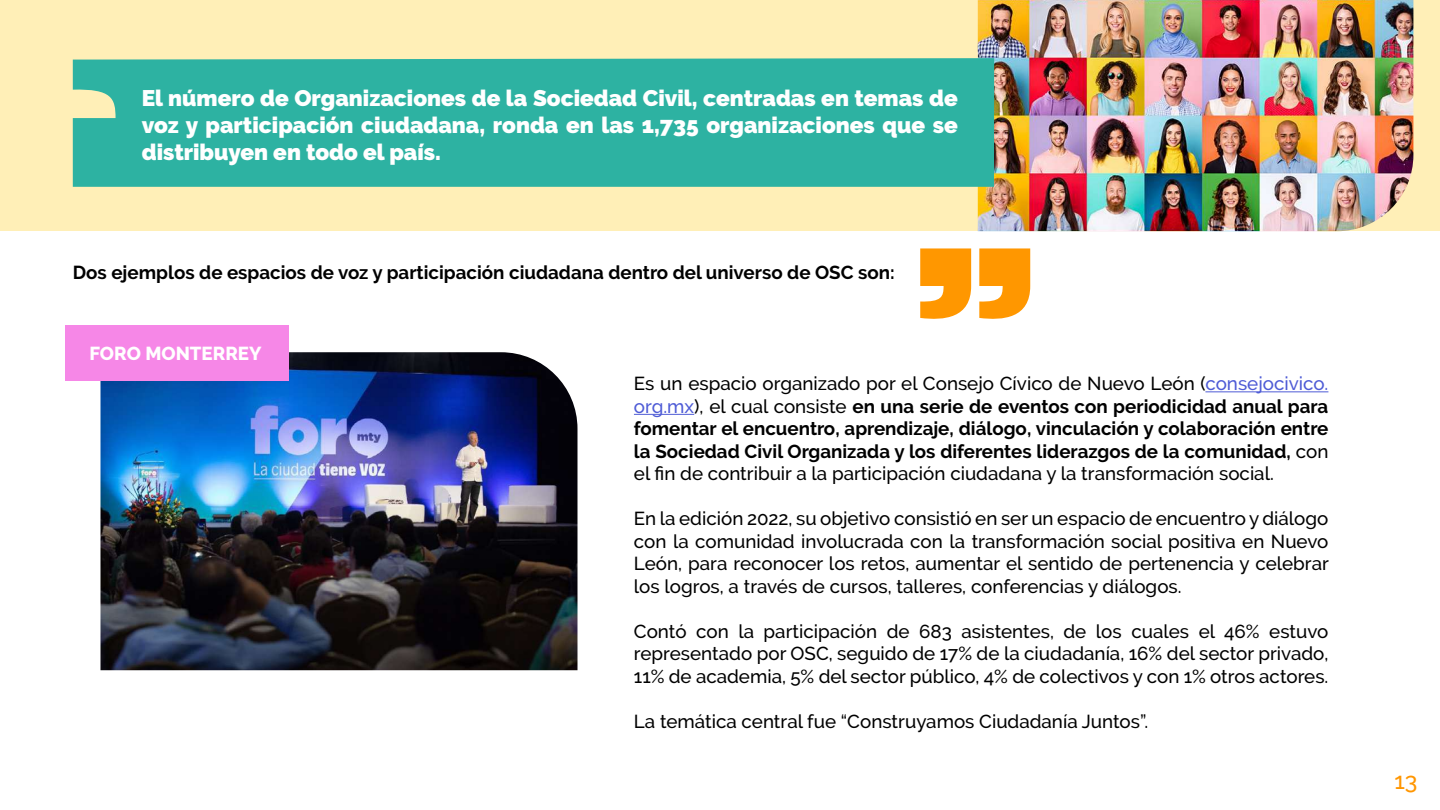
<style>
.page{position:relative;width:1440px;height:810px;background:#fff}
.page>*{position:absolute;margin:0;border:0;box-sizing:border-box;transform-origin:0 0}
.t1{font:500 23.25px "Raleway";color:#ff9600}
.t2{font:900 22.5px/27px "Raleway";color:#fff;text-align:justify}
.t3{font:500 18.75px/22.5px "Raleway";color:#000;text-align:justify}
.t4{font:700 18.75px/22.5px "Raleway";color:#000;text-align:justify}
.t5{font:800 18.75px "Raleway";color:#fff}
.s1{font-weight:500}
.s2{font-weight:500;color:#4f5cd6}
</style>
<div class="page">
<div style="left:0;top:0;width:1440px;height:231px;background:#ffefb7"></div>
<img style="left:978px;top:0;width:435px;height:231px">
<hr style="left:1205px;top:391px;width:123px;height:1px;background:#4f5cd6">
<hr style="left:634px;top:414px;width:60px;height:1px;background:#4f5cd6">
<div style="left:73px;top:58px;width:921px;height:129px;background:#2db2a2"></div>
<img style="left:100px;top:352px;width:478px;height:318px">
<div style="left:65px;top:325px;width:224px;height:56px;background:#f687e7"></div>
<svg style="left:920px;top:248px;width:51px;height:71px;background:#ffa728"></svg>
<svg style="left:979px;top:248px;width:51px;height:71px;background:#ffa729"></svg>
<p class="t2" style="left:142px;top:84px;width:817px">El número de Organizaciones de la Sociedad Civil, centradas en temas de voz y participación ciudadana, ronda en las 1,735 organizaciones que se distribuyen en todo el país.</p>
<p class="t4" style="left:73px;top:262px;width:823px">Dos ejemplos de espacios de voz y participación ciudadana dentro del universo de OSC son:</p>
<p class="t5" style="left:90px;top:342px;width:174px">FORO MONTERREY</p>
<p class="t4" style="left:634px;top:373px;width:696px"><span class="s1">Es un espacio organizado por el Consejo Cívico de Nuevo León (</span><span class="s2">consejocivico. org.mx</span><span class="s1">), el cual consiste</span> en una serie de eventos con periodicidad anual para fomentar el encuentro, aprendizaje, diálogo, vinculación y colaboración entre la Sociedad Civil Organizada y los diferentes liderazgos de la comunidad, <span class="s1">con el fin de contribuir a la participación ciudadana y la transformación social.</span></p>
<p class="t3" style="left:634px;top:508px;width:696px">En la edición 2022, su objetivo consistió en ser un espacio de encuentro y diálogo con la comunidad involucrada con la transformación social positiva en Nuevo León, para reconocer los retos, aumentar el sentido de pertenencia y celebrar los logros, a través de cursos, talleres, conferencias y diálogos.</p>
<p class="t3" style="left:634px;top:620px;width:696px">Contó con la participación de 683 asistentes, de los cuales el 46% estuvo representado por OSC, seguido de 17% de la ciudadanía, 16% del sector privado, 11% de academia, 5% del sector público, 4% de colectivos y con 1% otros actores.</p>
<p class="t3" style="left:634px;top:710px;width:516px">La temática central fue “Construyamos Ciudadanía Juntos”.</p>
<p class="t1" style="left:1394px;top:767px;width:25px">13</p>
</div>
